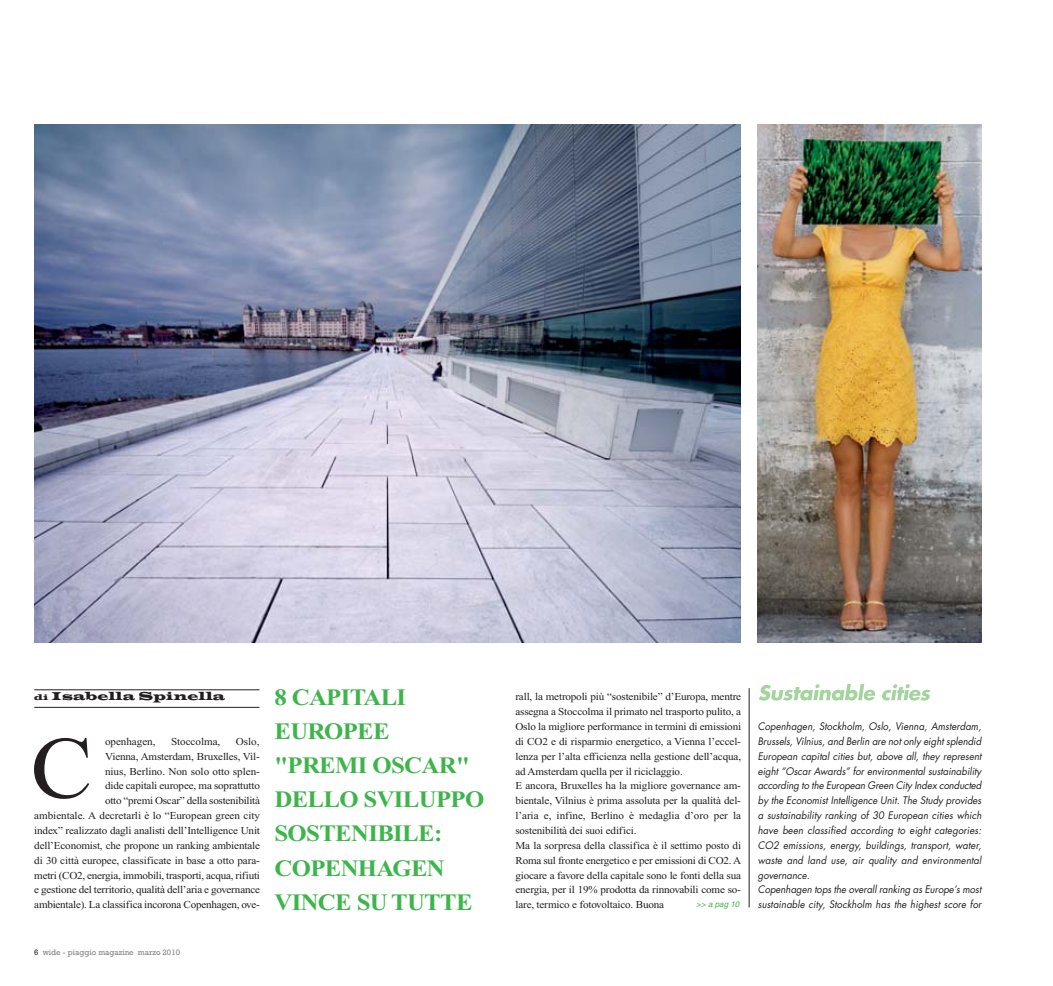
<style>
.page{position:relative;width:1053px;height:986px;background:#fff}
.page>*{position:absolute;margin:0;border:0;box-sizing:border-box;transform-origin:0 0}
.t1{font:88.2px "Times New Roman";color:#231f20;scale:1.05 1}
.t2{font:700 23.4px/34.2px "Times New Roman";letter-spacing:-.025em;color:#3db54b;scale:1.05 1}
.t3{font:11.7px "Latin Wide";color:#231f20;scale:1.05 1}
.t4{font:10.58px/14.8px "Times New Roman";letter-spacing:-.015em;color:#231f20;text-align:right;scale:1.05 1}
.t5{font:italic 10.12px/14.8px "Futura";letter-spacing:.005em;color:#231f20;scale:.95 1}
.t6{font:8.1px "Rockwell";color:#808284}
.t7{font:italic 8.1px "Helvetica";color:#3db54b}
.s1{font-size:8.33px}
.s2{color:#231f20}
</style>
<div class="page">
<img style="left:34px;top:124px;width:948px;height:784px">
<p class="t3" style="left:34px;top:692px;width:183px"><span class="s1">di</span> Isabella Spinella</p>
<p class="t4" style="left:34px;top:734px;width:217px">Oslo,<br>Vienna, Amsterdam, Bruxelles, Vil-<br>nius, Berlino. Non solo otto splen-<br>dide capitali europee, ma soprattutto<br>otto “premi Oscar” della sostenibilità<br>ambientale. A decretarli è lo “European green city index” realizzato dagli analisti dell’Intelligence Unit dell’Economist, che propone un ranking ambientale di 30 città europee, classificate in base a otto para&shy;metri (CO2, energia, immobili, trasporti, acqua, rifiuti e gestione del territorio, qualità dell’aria e governance ambientale). La classifica incorona Copenhagen, ove-</p>
<p class="t4" style="left:105px;top:734px;width:50px">openhagen,</p>
<p class="t4" style="left:171px;top:734px;width:48px">Stoccolma,</p>
<h1 class="t1" style="left:31px;top:736px;width:60px">C</h1>
<h2 class="t2" style="left:274px;top:682px;width:201px">8 CAPITALI<br>EUROPEE "PREMI OSCAR"<br>DELLO SVILUPPO<br>SOSTENIBILE:<br>COPENHAGEN<br>VINCE SU TUTTE</h2>
<p class="t6" style="left:34px;top:949px;width:147px"><span class="s2">6</span> wide - piaggio magazine marzo 2010</p>
<p class="t4" style="left:515px;top:690px;width:216px;text-align:left">rall, la metropoli più “sostenibile” d’Europa, mentre assegna a Stoccolma il primato nel trasporto pulito, a Oslo la migliore performance in termini di emissioni di CO2 e di risparmio energetico, a Vienna l’eccel&shy;lenza per l’alta efficienza nella gestione dell’acqua, ad Amsterdam quella per il riciclaggio.<br>E ancora, Bruxelles ha la migliore governance am&shy;bientale, Vilnius è prima assoluta per la qualità del&shy;l’aria e, infine, Berlino è medaglia d’oro per la sostenibilità dei suoi edifici.<br>Ma la sorpresa della classifica è il settimo posto di Roma sul fronte energetico e per emissioni di CO2. A giocare a favore della capitale sono le fonti della sua energia, per il 19% prodotta da rinnovabili come so&shy;lare, termico e fotovoltaico. Buona</p>
<p class="t7" style="left:696px;top:901px;width:46px">&gt;&gt; a pag 10</p>
<p class="t5" style="left:758px;top:719px;width:239px">Copenhagen, Stockholm, Oslo, Vienna, Amsterdam, Brussels, Vilnius, and Berlin are not only eight splendid European capital cities but, above all, they represent eight “Oscar Awards” for environmental sustainability according to the European Green City Index conducted by the Economist Intelligence Unit. The Study provides a sustainability ranking of 30 European cities which have been classified according to eight categories:<br>CO2 emissions, energy, buildings, transport, water, waste and land use, air quality and environmental governance.<br>Copenhagen tops the overall ranking as Europe’s most sustainable city, Stockholm has the highest score for</p>
</div>
